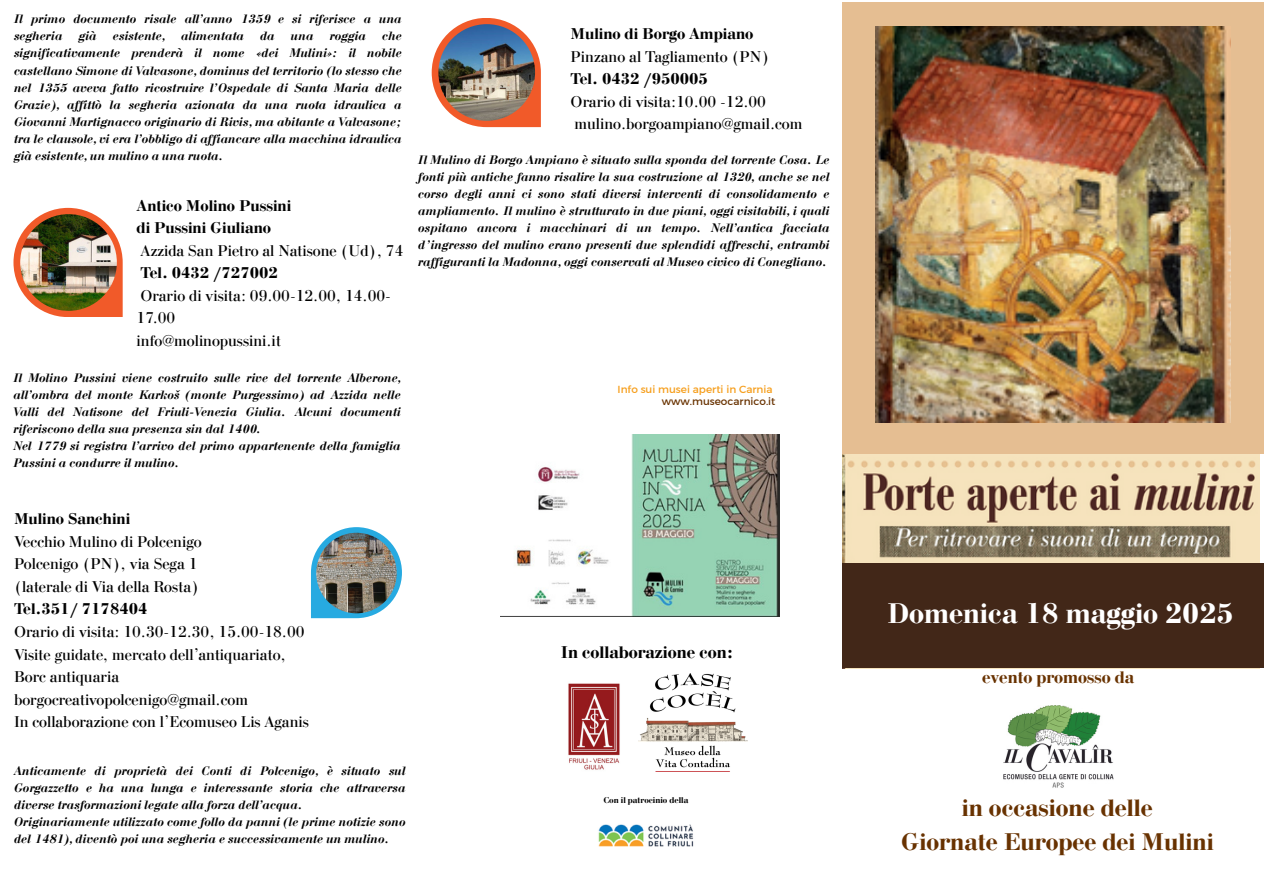
<style>
.page{position:relative;width:1264px;height:894px;background:#fff}
.page>*{position:absolute;margin:0;border:0;box-sizing:border-box;transform-origin:0 0}
.t1{font:700 30px "Bodoni";color:#fff}
.t2{font:700 25.5px/35px "Bodoni";color:#683201;text-align:center}
.t3{font:700 18px "Bodoni";color:#000}
.t4{font:700 18px "Bodoni";color:#683201}
.t5{font:16.5px/22.5px "Bodoni";color:#000}
.t6{font:italic 700 12.75px/17px "Bodoni";color:#000}
.t7{font:10.5px/11.2px "Kief Montaser Regular";color:#f69e1b;text-align:right}
.t8{font:700 9px "Bodoni";color:#000}
.s1{font-weight:700}
.s2{color:#683201}
</style>
<div class="page">
<img style="left:842px;top:454px;width:417px;height:109px">
<div style="left:842px;top:563px;width:421px;height:105px;background:#422718"></div>
<svg style="left:431px;top:18px;width:110px;height:109px"></svg>
<img style="left:438px;top:24px;width:97px;height:97px;border-radius:50%">
<img style="left:1003px;top:705px;width:110px;height:83px">
<img style="left:568px;top:683px;width:52px;height:87px">
<img style="left:598px;top:824px;width:96px;height:23px">
<img style="left:638px;top:673px;width:110px;height:95px">
<svg style="left:311px;top:527px;width:91px;height:91px"></svg>
<img style="left:316px;top:532px;width:80px;height:81px">
<svg style="left:13px;top:208px;width:110px;height:109px"></svg>
<img style="left:20px;top:214px;width:97px;height:97px;border-radius:50%">
<img style="left:514px;top:434px;width:265px;height:181px">
<div style="left:842px;top:3px;width:421px;height:451px;background:#e5be92"></div>
<img style="left:875px;top:26px;width:355px;height:396px">
<p class="t6" style="left:14px;top:11px;width:389px">Il primo documento risale all’anno 1359 e si riferisce a una segheria</p>
<p class="t6" style="left:79px;top:28px;width:20px">già</p>
<p class="t6" style="left:113px;top:28px;width:54px">esistente,</p>
<p class="t6" style="left:181px;top:28px;width:64px">alimentata</p>
<p class="t6" style="left:260px;top:28px;width:16px">da</p>
<p class="t6" style="left:291px;top:28px;width:24px">una</p>
<p class="t6" style="left:330px;top:28px;width:38px">roggia</p>
<p class="t6" style="left:14px;top:28px;width:389px;text-align:justify;text-indent:368px">che significativamente prenderà il nome «dei Mulini»: il nobile castellano Simone di Valvasone, dominus del territorio (lo stesso che nel 1355 aveva fatto ricostruire l’Ospedale di Santa Maria delle Grazie), affittò la segheria azionata da una ruota idraulica a Giovanni Martignacco originario di Rivis, ma abitante a Valvasone; tra le clausole, vi era l’obbligo di affiancare alla macchina idraulica già esistente, un mulino a una ruota.</p>
<h1 class="t5" style="left:137px;top:194px;width:268px"><span class="s1">Antico Molino Pussini<br>di Pussini Giuliano<br></span>Azzida San Pietro al Natisone (Ud), 74<br><span class="s1">Tel. 0432 /727002<br></span>Orario di visita: 09.00-12.00, 14.00-<br>17.00<br>info@molinopussini.it</h1>
<h3 class="t6" style="left:13px;top:369px;width:389px">Il Molino Pussini viene costruito sulle rive del torrente Alberone, all’ombra del monte Karkoš (monte Purgessimo) ad Azzida nelle Valli del Natisone del Friuli-Venezia Giulia. Alcuni documenti riferiscono della sua presenza sin dal 1400.<br>Nel 1779 si registra l’arrivo del primo appartenente della famiglia Pussini a condurre il mulino.</h3>
<p class="t5" style="left:570px;top:23px;width:233px"><span class="s1">Mulino di Borgo Ampiano<br></span>Pinzano al Tagliamento (PN)<br><span class="s1">Tel. 0432 /950005<br></span>Orario di visita:10.00 -12.00 mulino.borgoampiano@gmail.com</p>
<p class="t6" style="left:418px;top:151px;width:413px;text-align:justify">Il Mulino di Borgo Ampiano è situato sulla sponda del torrente Cosa. Le fonti più antiche fanno risalire la sua costruzione al 1320, anche se nel corso degli anni ci sono stati diversi interventi di consolidamento e ampliamento. Il mulino è strutturato in due piani, oggi visitabili, i quali ospitano ancora i macchinari di un tempo. Nell’antica facciata d’ingresso del mulino erano presenti due splendidi affreschi, entrambi raffiguranti la Madonna, oggi conservati al Museo civico di Conegliano.</p>
<p class="t7" style="left:617px;top:384px;width:159px">Info sui musei aperti in Carnia <span class="s2">www.museocarnico.it</span></p>
<h6 class="t5" style="left:14px;top:508px;width:296px"><span class="s1">Mulino Sanchini<br></span>Vecchio Mulino di Polcenigo<br>Polcenigo (PN), via Sega 1<br>(laterale di Via della Rosta)<br><span class="s1">Tel.351/ 7178404<br></span>Orario di visita: 10.30-12.30, 15.00-18.00<br>Visite guidate, mercato dell’antiquariato,<br>Borc antiquaria borgocreativopolcenigo@gmail.com<br>In collaborazione con l’Ecomuseo Lis Aganis</h6>
<p class="t6" style="left:14px;top:762px;width:393px">Anticamente di proprietà dei Conti di Polcenigo, è situato sul Gorgazzetto e ha una lunga e interessante storia che attraversa diverse trasformazioni legate alla forza dell’acqua.<br>Originariamente utilizzato come follo da panni (le prime notizie sono del 1481), diventò poi una segheria e successivamente un mulino.</p>
<h5 class="t3" style="left:560px;top:641px;width:174px">In collaborazione con:</h5>
<h4 class="t8" style="left:603px;top:794px;width:86px">Con il patrocinio della</h4>
<h3 class="t1" style="left:887px;top:594px;width:348px">Domenica 18 maggio 2025</h3>
<p class="t4" style="left:982px;top:666px;width:154px">evento promosso da</p>
<p class="t2" style="left:900px;top:790px;width:314px">in occasione delle<br>Giornate Europee dei Mulini</p>
</div>
